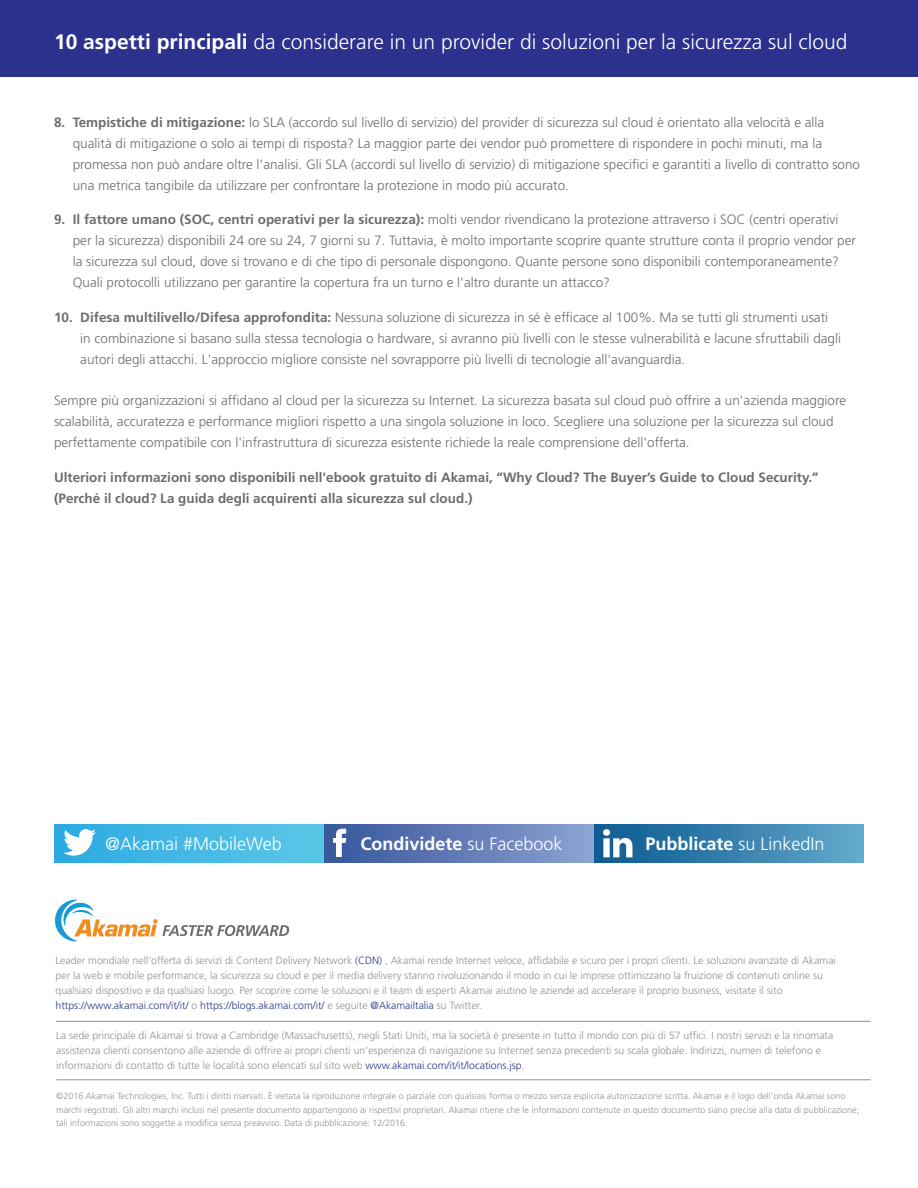
<style>
.page{position:relative;width:918px;height:1188px;background:#fff}
.page>*{position:absolute;margin:0;border:0;box-sizing:border-box;transform-origin:0 0}
.t1{font:300 21px "Frutiger LT Std";color:#fff}
.t2{font:700 18px "Frutiger LT Std";color:#fff}
.t3{font:300 18px "Frutiger LT Std";color:#fff}
.t4{font:300 13.5px/21px "Frutiger LT Std";color:#6c6d70}
.t5{font:700 13.5px/21px "Frutiger LT Std";color:#6c6d70}
.t6{font:300 10.5px/15px "Frutiger LT Std";color:#8f9191}
.t7{font:300 9px/13.5px "Frutiger LT Std";color:#8f9191}
.s1{font-weight:700}
.s2{font-weight:300}
.s3{color:#2c348b}
</style>
<div class="page">
<div style="left:0;top:0;width:918px;height:77px;background:#2b318d"></div>
<div style="left:54px;top:824px;width:270px;height:39px;background:linear-gradient(to right,#2caae1,#5cc7e7)"></div>
<svg style="left:63px;top:829px;width:33px;height:27px"></svg>
<div style="left:324px;top:824px;width:270px;height:39px;background:linear-gradient(to right,#37579b,#8ca2d1)"></div>
<svg style="left:333px;top:829px;width:13px;height:28px"></svg>
<div style="left:594px;top:824px;width:270px;height:38px;background:linear-gradient(to right,#0c5990,#62a8cc)"></div>
<svg style="left:603px;top:829px;width:29px;height:28px"></svg>
<hr style="left:56px;top:1079px;width:815px;height:1px;background:#8f9191">
<hr style="left:56px;top:1021px;width:815px;height:1px;background:#8f9191">
<svg style="left:55px;top:900px;width:234px;height:41px"></svg>
<h1 class="t1" style="left:54px;top:30px;width:795px"><span class="s1">10 aspetti principali</span> da considerare in un provider di soluzioni per la sicurezza sul cloud</h1>
<p class="t4" style="left:73px;top:112px;width:789px;text-indent:-19px"><span class="s1">8. Tempistiche di mitigazione:</span> lo SLA (accordo sul livello di servizio) del provider di sicurezza sul cloud è orientato alla velocità e alla qualità di mitigazione o solo ai tempi di risposta? La maggior parte dei vendor può promettere di rispondere in pochi minuti, ma la promessa non può andare oltre l'analisi. Gli SLA (accordi sul livello di servizio) di mitigazione specifici e garantiti a livello di contratto sono una metrica tangibile da utilizzare per confrontare la protezione in modo più accurato.</p>
<p class="t4" style="left:73px;top:209px;width:785px;text-indent:-19px"><span class="s1">9. Il fattore umano (SOC, centri operativi per la sicurezza):</span> molti vendor rivendicano la protezione attraverso i SOC (centri operativi per la sicurezza) disponibili 24 ore su 24, 7 giorni su 7. Tuttavia, è molto importante scoprire quante strutture conta il proprio vendor per la sicurezza sul cloud, dove si trovano e di che tipo di personale dispongono. Quante persone sono disponibili contemporaneamente?<br>Quali protocolli utilizzano per garantire la copertura fra un turno e l'altro durante un attacco?</p>
<p class="t4" style="left:80px;top:307px;width:762px;text-indent:-26px"><span class="s1">10. Difesa multilivello/Difesa approfondita:</span> Nessuna soluzione di sicurezza in sé è efficace al 100%. Ma se tutti gli strumenti usati in combinazione si basano sulla stessa tecnologia o hardware, si avranno più livelli con le stesse vulnerabilità e lacune sfruttabili dagli autori degli attacchi. L'approccio migliore consiste nel sovrapporre più livelli di tecnologie all'avanguardia.</p>
<p class="t4" style="left:54px;top:390px;width:794px">Sempre più organizzazioni si affidano al cloud per la sicurezza su Internet. La sicurezza basata sul cloud può offrire a un'azienda maggiore scalabilità, accuratezza e performance migliori rispetto a una singola soluzione in loco. Scegliere una soluzione per la sicurezza sul cloud perfettamente compatibile con l'infrastruttura di sicurezza esistente richiede la reale comprensione dell'offerta.</p>
<p class="t5" style="left:54px;top:466px;width:766px">Ulteriori informazioni sono disponibili nell'ebook gratuito di Akamai, “Why Cloud? The Buyer’s Guide to Cloud Security.” (Perché il cloud? La guida degli acquirenti alla sicurezza sul cloud.)</p>
<h2 class="t3" style="left:106px;top:833px;width:178px">@Akamai #MobileWeb</h2>
<h2 class="t2" style="left:361px;top:833px;width:204px">Condividete <span class="s2">su Facebook</span></h2>
<h2 class="t2" style="left:646px;top:833px;width:181px">Pubblicate <span class="s2">su LinkedIn</span></h2>
<p class="t6" style="left:56px;top:953px;width:782px">Leader mondiale nell'offerta di servizi di Content Delivery Network <span class="s3">(CDN)</span> , Akamai rende Internet veloce, affidabile e sicuro per i propri clienti. Le soluzioni avanzate di Akamai per la web e mobile performance, la sicurezza su cloud e per il media delivery stanno rivoluzionando il modo in cui le imprese ottimizzano la fruizione di contenuti online su qualsiasi dispositivo e da qualsiasi luogo. Per scoprire come le soluzioni e il team di esperti Akamai aiutino le aziende ad accelerare il proprio business, visitate il sito <span class="s3">https://www.akamai.com/it/it/</span> o <span class="s3">https://blogs.akamai.com/it/</span> e seguite <span class="s3">@AkamaiItalia</span> su Twitter.</p>
<p class="t6" style="left:56px;top:1028px;width:779px">La sede principale di Akamai si trova a Cambridge (Massachusetts), negli Stati Uniti, ma la società è presente in tutto il mondo con più di 57 uffici. I nostri servizi e la rinomata assistenza clienti consentono alle aziende di offrire ai propri clienti un'esperienza di navigazione su Internet senza precedenti su scala globale. Indirizzi, numeri di telefono e informazioni di contatto di tutte le località sono elencati sul sito web <span class="s3">www.akamai.com/it/it/locations.jsp</span>.</p>
<p class="t7" style="left:56px;top:1090px;width:805px">©2016 Akamai Technologies, Inc. Tutti i diritti riservati. È vietata la riproduzione integrale o parziale con qualsiasi forma o mezzo senza esplicita autorizzazione scritta. Akamai e il logo dell'onda Akamai sono marchi registrati. Gli altri marchi inclusi nel presente documento appartengono ai rispettivi proprietari. Akamai ritiene che le informazioni contenute in questo documento siano precise alla data di pubblicazione; tali informazioni sono soggette a modifica senza preavviso. Data di pubblicazione: 12/2016.</p>
</div>
